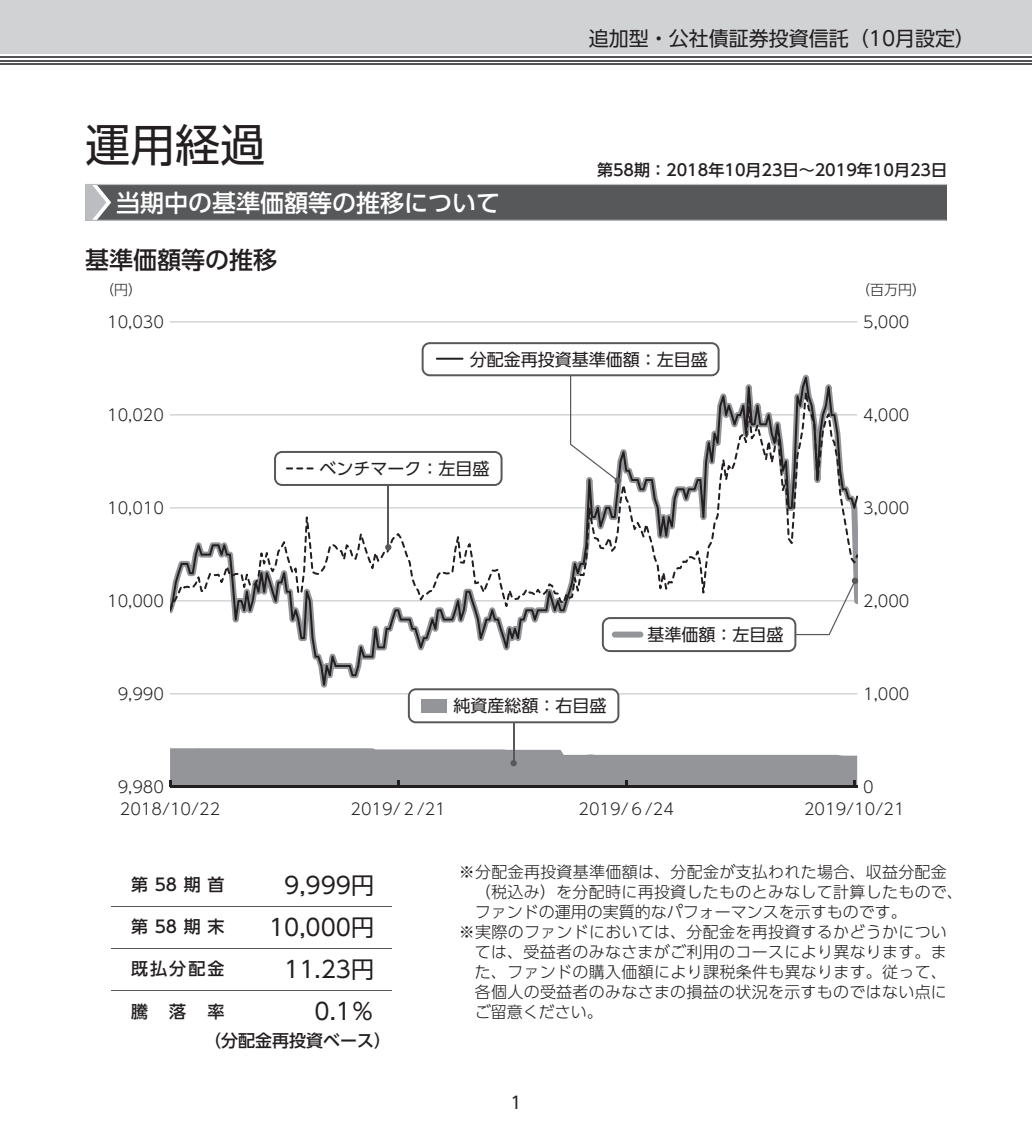
<style>
.page{position:relative;width:1032px;height:1134px;background:#fff}
.page>*{position:absolute;margin:0;border:0;box-sizing:border-box;transform-origin:0 0}
.t1{font:45px "UD Shin Go Pro Regular 90 msp RKSJ H";color:#231f20}
.t2{font:24px "UD Shin Go Pro Medium 90 msp RKSJ H";color:#fff}
.t3{font:24px "UD Shin Go Pro Medium 90 msp RKSJ H";color:#231f20}
.t4{font:23px "UD Shin Go Pro Regular 90 msp RKSJ H";color:#231f20}
.t5{font:20px "UD Shin Go Pro Regular 90 msp RKSJ H";color:#231f20}
.t6{font:17px "UD Shin Go Pro Regular 90 msp RKSJ H";color:#231f20}
.t7{font:17px "UD Shin Go Pro Medium 90 msp RKSJ H";letter-spacing:.06em;color:#231f20}
.t8{font:17px "UD Shin Go Pro Medium 90 msp RKSJ H";color:#231f20}
.t9{font:16px "UD Shin Go Pro Light 90 msp RKSJ H";letter-spacing:.02em;color:#231f20}
.t10{font:16px "UD Shin Go Pro Light 90 msp RKSJ H";color:#231f20}
.t11{font:16px "UD Shin Go Pro Medium 90 msp RKSJ H";color:#231f20}
.t12{font:14px "UD Shin Go Pro Light 90 msp RKSJ H";color:#231f20}
</style>
<div class="page">
<div style="left:0;top:0;width:1032px;height:54px;background:#d1d2d4"></div>
<hr style="left:0;top:63px;width:1032px;height:2px;background:#535355">
<hr style="left:0;top:60px;width:1032px;height:1px;background:#535355">
<hr style="left:0;top:56px;width:1032px;height:2px;background:#535355">
<div style="left:85px;top:184px;width:862px;height:36px;background:#57585a"></div>
<hr style="left:85px;top:220px;width:861px;height:1px;background:#bcbdc0">
<hr style="left:85px;top:184px;width:862px;height:1px;background:#bcbdc0">
<svg style="left:85px;top:185px;width:26px;height:35px"></svg>
<hr style="left:111px;top:906px;width:280px;height:1px;background:#57585a">
<hr style="left:111px;top:948px;width:280px;height:1px;background:#57585a">
<hr style="left:111px;top:990px;width:280px;height:1px;background:#57585a">
<svg style="left:170px;top:322px;width:687px;height:1px"></svg>
<svg style="left:169px;top:748px;width:688px;height:40px;background:#939597"></svg>
<svg style="left:311px;top:652px;width:478px;height:34px"></svg>
<svg style="left:170px;top:486px;width:687px;height:91px"></svg>
<hr style="left:513px;top:722px;width:1px;height:41px;background:#57585a">
<div style="left:510px;top:760px;width:7px;height:6px;background:#57585a;border-radius:50%"></div>
<svg style="left:170px;top:688px;width:687px;height:35px"></svg>
<div style="left:421px;top:699px;width:25px;height:13px;background:#939598"></div>
<svg style="left:170px;top:577px;width:688px;height:75px"></svg>
<div style="left:612px;top:632px;width:31px;height:6px;background:#939598;border-radius:3px"></div>
<hr style="left:388px;top:477px;width:1px;height:70px;background:#57585a">
<svg style="left:385px;top:544px;width:6px;height:6px"></svg>
<svg style="left:170px;top:342px;width:687px;height:144px"></svg>
<hr style="left:436px;top:358px;width:27px;height:2px;background:#231f20">
<h1 class="t1" style="left:85px;top:128px;width:181px">運用経過</h1>
<h2 class="t2" style="left:116px;top:193px;width:386px">当期中の基準価額等の推移について</h2>
<h2 class="t3" style="left:85px;top:251px;width:194px">基準価額等の推移</h2>
<p class="t5" style="left:589px;top:31px;width:388px">追加型・公社債証券投資信託（10月設定）</p>
<p class="t11" style="left:597px;top:164px;width:352px">第58期：2018年10月23日～2019年10月23日</p>
<p class="t12" style="left:100px;top:285px;width:43px">（円）</p>
<p class="t12" style="left:856px;top:285px;width:71px">（百万円）</p>
<p class="t9" style="left:107px;top:316px;width:58px">10,030</p>
<p class="t9" style="left:863px;top:316px;width:48px">5,000</p>
<p class="t6" style="left:470px;top:353px;width:240px">分配金再投資基準価額：左目盛</p>
<p class="t9" style="left:107px;top:409px;width:58px">10,020</p>
<p class="t9" style="left:863px;top:409px;width:48px">4,000</p>
<p class="t6" style="left:319px;top:462px;width:171px">ベンチマーク：左目盛</p>
<p class="t9" style="left:107px;top:502px;width:58px">10,010</p>
<p class="t9" style="left:863px;top:502px;width:48px">3,000</p>
<p class="t9" style="left:107px;top:595px;width:58px">10,000</p>
<p class="t9" style="left:863px;top:595px;width:48px">2,000</p>
<p class="t6" style="left:647px;top:628px;width:137px">基準価額：左目盛</p>
<p class="t9" style="left:118px;top:688px;width:48px">9,990</p>
<p class="t6" style="left:453px;top:699px;width:155px">純資産総額：右目盛</p>
<p class="t9" style="left:863px;top:688px;width:48px">1,000</p>
<p class="t9" style="left:118px;top:781px;width:48px">9,980</p>
<p class="t9" style="left:863px;top:781px;width:12px">0</p>
<p class="t9" style="left:120px;top:803px;width:102px">2018/10/22</p>
<p class="t9" style="left:350px;top:803px;width:97px">2019/２/21</p>
<p class="t9" style="left:578px;top:803px;width:97px">2019/６/24</p>
<p class="t9" style="left:804px;top:803px;width:102px">2019/10/21</p>
<p class="t7" style="left:131px;top:878px;width:95px">第58期首</p>
<h3 class="t4" style="left:284px;top:876px;width:91px">9,999円</h3>
<p class="t7" style="left:131px;top:921px;width:95px">第58期末</p>
<h3 class="t4" style="left:269px;top:918px;width:107px">10,000円</h3>
<p class="t7" style="left:131px;top:963px;width:95px">既払分配金</p>
<h3 class="t4" style="left:284px;top:960px;width:91px">11.23円</h3>
<p class="t7" style="left:131px;top:1005px;width:18px">騰</p>
<p class="t7" style="left:169px;top:1005px;width:18px">落</p>
<p class="t7" style="left:208px;top:1005px;width:18px">率</p>
<h3 class="t4" style="left:314px;top:1002px;width:61px">0.1％</h3>
<p class="t8" style="left:204px;top:1035px;width:188px">（分配金再投資ベース）</p>
<p class="t9" style="left:459px;top:866px;width:489px">※分配金再投資基準価額は、分配金が支払われた場合、収益分配金</p>
<p class="t9" style="left:475px;top:886px;width:490px">（税込み）を分配時に再投資したものとみなして計算したもので、</p>
<p class="t10" style="left:475px;top:906px;width:434px">ファンドの運用の実質的なパフォーマンスを示すものです。</p>
<p class="t9" style="left:459px;top:926px;width:490px">※実際のファンドにおいては、分配金を再投資するかどうかについ</p>
<p class="t9" style="left:475px;top:946px;width:473px">ては、受益者のみなさまがご利用のコースにより異なります。ま</p>
<p class="t9" style="left:475px;top:966px;width:474px">た、ファンドの購入価額により課税条件も異なります。従って、</p>
<p class="t9" style="left:475px;top:986px;width:474px">各個人の受益者のみなさまの損益の状況を示すものではない点に</p>
<p class="t10" style="left:475px;top:1006px;width:130px">ご留意ください。</p>
<p class="t6" style="left:510px;top:1096px;width:13px">1</p>
</div>
